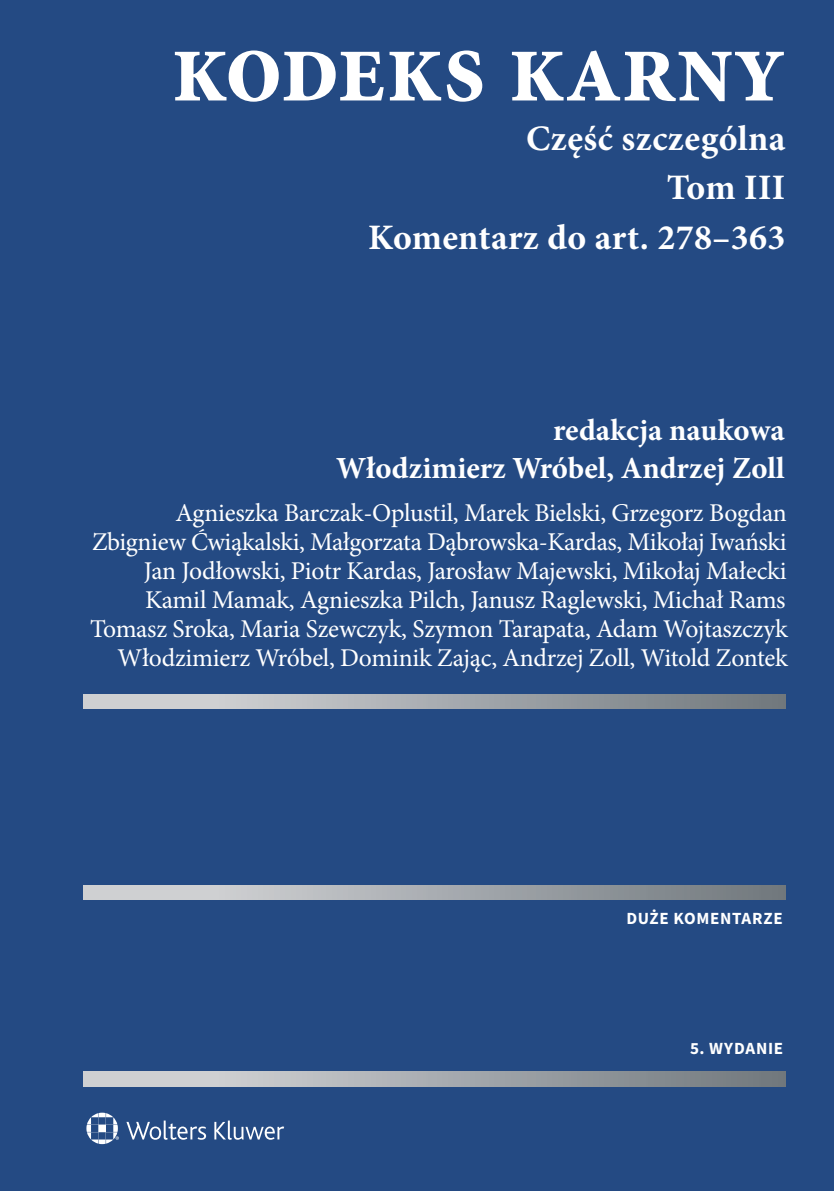
<style>
.page{position:relative;width:834px;height:1191px;background:#fff}
.page>*{position:absolute;margin:0;border:0;box-sizing:border-box;transform-origin:0 0}
.t1{font:700 condensed 102.38px "Minion Pro";letter-spacing:-.005em;color:#fff}
.t2{font:700 35.88px/49.5px "Minion Pro";letter-spacing:.01em;color:#fff;text-align:right}
.t3{font:700 30.62px/37.4px "Minion Pro";color:#fff;text-align:right}
.t4{font:25.55px/29.1px "Minion Pro";letter-spacing:-.015em;color:#fff;text-align:right}
.t5{font:700 17.15px "Source Sans Pro";letter-spacing:.04em;color:#fff}
</style>
<div class="page">
<div style="left:0;top:0;width:833px;height:1191px;background:#244a83"></div>
<svg style="left:126px;top:1120px;width:80px;height:19px"></svg>
<svg style="left:214px;top:1120px;width:70px;height:19px"></svg>
<svg style="left:86px;top:1112px;width:33px;height:32px"></svg>
<svg style="left:84px;top:694px;width:701px;height:14px;background:#a7abaf"></svg>
<svg style="left:84px;top:1071px;width:701px;height:15px;background:#a7abaf"></svg>
<svg style="left:84px;top:885px;width:701px;height:14px;background:#a7abaf"></svg>
<h1 class="t1" style="left:171px;top:-3px;width:615px">Kodeks karny</h1>
<h2 class="t2" style="left:368px;top:113px;width:418px">Część szczególna<br>Tom III<br>Komentarz do art. 278–363</h2>
<p class="t3" style="left:336px;top:411px;width:450px">redakcja naukowa<br>Włodzimierz Wróbel, Andrzej Zoll</p>
<p class="t4" style="left:90px;top:498px;width:699px">Agnieszka Barczak-Oplustil, Marek Bielski, Grzegorz Bogdan Zbigniew Ćwiąkalski, Małgorzata Dąbrowska-Kardas, Mikołaj Iwański Jan Jodłowski, Piotr Kardas, Jarosław Majewski, Mikołaj Małecki Kamil Mamak, Agnieszka Pilch, Janusz Raglewski, Michał Rams Tomasz Sroka, Maria Szewczyk, Szymon Tarapata, Adam Wojtaszczyk Włodzimierz Wróbel, Dominik Zając, Andrzej Zoll, Witold Zontek</p>
<p class="t5" style="left:626px;top:907px;width:158px">DUŻE KOMENTARZE</p>
<p class="t5" style="left:690px;top:1036px;width:95px">5. WYDANIE</p>
</div>
